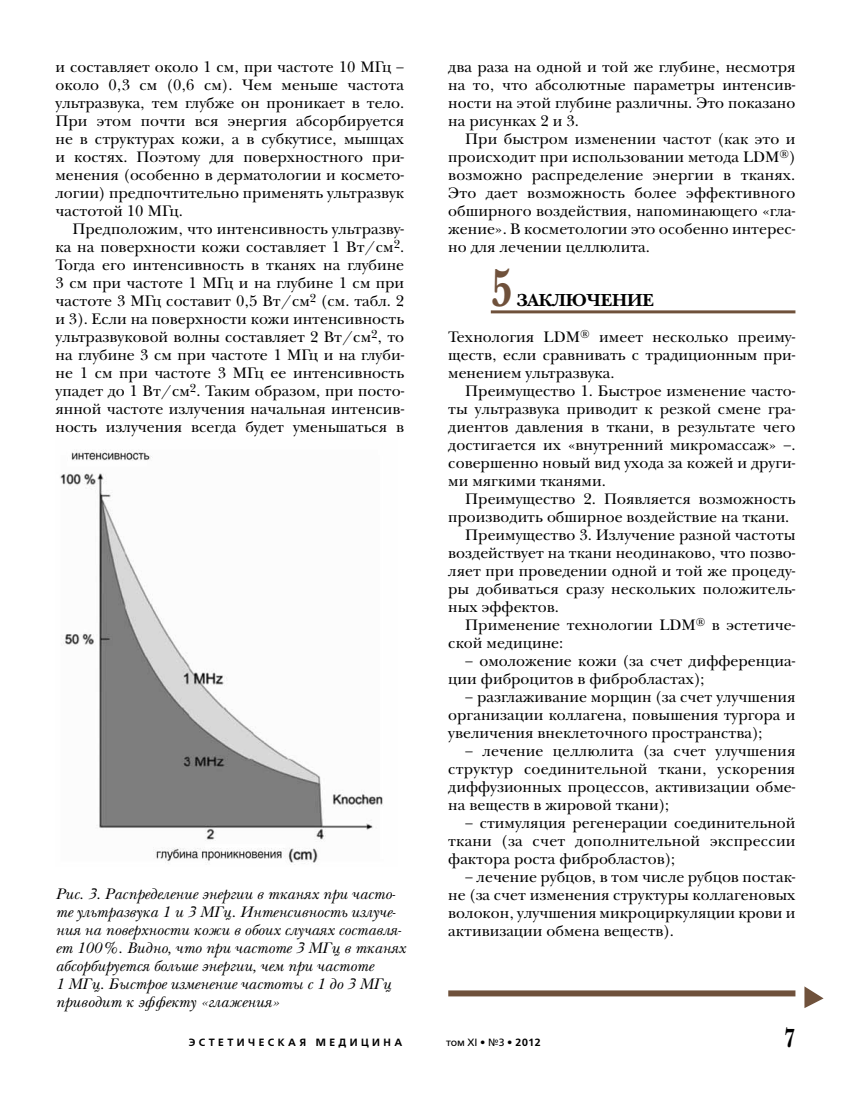
<style>
.page{position:relative;width:851px;height:1106px;background:#fff}
.page>*{position:absolute;margin:0;border:0;box-sizing:border-box;transform-origin:0 0}
.t1{font:700 54px "New Baskerville C";color:#6f513b;scale:.75 1}
.t2{font:700 27px "New Baskerville C";color:#000;scale:.75 1}
.t3{font:700 18px "New Baskerville C";letter-spacing:-.04em;color:#000}
.t4{font:15.75px/18px "New Baskerville C";color:#000;text-align:justify}
.t5{font:italic 15.75px/18px "New Baskerville C";color:#000}
.t6{font:10.5px "Free Set Demi Bold C";letter-spacing:.33em;color:#000}
.t7{font:10.5px "Free Set C";color:#000}
.s1{font-family:"Free Set Demi Bold C"}
</style>
<div class="page">
<svg style="left:804px;top:986px;width:19px;height:22px"></svg>
<hr style="left:490px;top:310px;width:305px;height:3px;background:#6f513b">
<div style="left:448px;top:990px;width:347px;height:6px;background:#6f513b"></div>
<img style="left:60px;top:450px;width:323px;height:413px">
<p class="t4" style="left:55px;top:58px;width:350px">и составляет около 1 см, при частоте 10 МГц – около 0,3 см (0,6 см). Чем меньше частота ультразвука, тем глубже он проникает в тело.<br>При этом почти вся энергия абсорбируется не в структурах кожи, а в субкутисе, мышцах и костях. Поэтому для поверхностного при&shy;менения (особенно в дерматологии и космето&shy;логии) предпочтительно применять ультразвук частотой 10 МГц.</p>
<p class="t4" style="left:55px;top:220px;width:350px;text-indent:17px">Предположим, что интенсивность ультразву&shy;ка на поверхности кожи составляет 1 Вт/см<sup>2</sup>.<br>Тогда его интенсивность в тканях на глубине 3 см при частоте 1 МГц и на глубине 1 см при частоте 3 МГц составит 0,5 Вт/см<sup>2</sup> (см. табл. 2 и 3). Если на поверхности кожи интенсивность ультразвуковой волны составляет 2 Вт/см<sup>2</sup>, то на глубине 3 см при частоте 1 МГц и на глуби&shy;не 1 см при частоте 3 МГц ее интенсивность упадет до 1 Вт/см<sup>2</sup>. Таким образом, при посто&shy;янной частоте излучения начальная интенсив&shy;ность излучения всегда будет уменьшаться в</p>
<p class="t5" style="left:55px;top:884px;width:351px">Рис. 3. Распределение энергии в тканях при часто&shy;те ультразвука 1 и 3 МГц. Интенсивность излуче&shy;ния на поверхности кожи в обоих случаях составля&shy;ет 100%. Видно, что при частоте 3 МГц в тканях абсорбируется больше энергии, чем при частоте<br>1 МГц. Быстрое изменение частоты с 1 до 3 МГц приводит к эффекту «глажения»</p>
<p class="t4" style="left:448px;top:58px;width:348px">два раза на одной и той же глубине, несмотря на то, что абсолютные параметры интенсив&shy;ности на этой глубине различны. Это показано на рисунках 2 и 3.</p>
<p class="t4" style="left:448px;top:130px;width:348px;text-indent:17px">При быстром изменении частот (как это и происходит при использовании метода LDM<sup>®</sup>) возможно распределение энергии в тканях.<br>Это дает возможность более эффективного обширного воздействия, напоминающего «гла&shy;жение». В косметологии это особенно интерес&shy;но для лечении целлюлита.</p>
<h1 class="t1" style="left:490px;top:257px;width:30px">5</h1>
<p class="t3" style="left:516px;top:290px;width:139px">ЗАКЛЮЧЕНИЕ</p>
<p class="t4" style="left:448px;top:328px;width:348px">Технология LDM<sup>®</sup> имеет несколько преиму&shy;ществ, если сравнивать с традиционным при&shy;менением ультразвука.</p>
<p class="t4" style="left:448px;top:382px;width:348px;text-indent:17px">Преимущество 1. Быстрое изменение часто&shy;ты ультразвука приводит к резкой смене гра&shy;диентов давления в ткани, в результате чего достигается их «внутренний микромассаж» –. совершенно новый вид ухода за кожей и други&shy;ми мягкими тканями.</p>
<p class="t4" style="left:465px;top:490px;width:331px">Преимущество 2. Появляется возможность</p>
<p class="t4" style="left:448px;top:508px;width:342px">производить обширное воздействие на ткани.</p>
<p class="t4" style="left:465px;top:526px;width:331px">Преимущество 3. Излучение разной частоты</p>
<p class="t4" style="left:448px;top:544px;width:348px">воздействует на ткани неодинаково, что позво-</p>
<p class="t4" style="left:448px;top:562px;width:348px">ляет при проведении одной и той же процеду-</p>
<p class="t4" style="left:448px;top:580px;width:348px">ры добиваться сразу нескольких положитель-</p>
<p class="t4" style="left:448px;top:598px;width:112px">ных эффектов.</p>
<p class="t4" style="left:465px;top:616px;width:331px">Применение технологии LDM<sup>®</sup> в эстетиче-</p>
<p class="t4" style="left:448px;top:634px;width:116px">ской медицине:</p>
<p class="t4" style="left:448px;top:652px;width:348px;text-indent:17px">– омоложение кожи (за счет дифференциа&shy;ции фиброцитов в фибробластах);</p>
<p class="t4" style="left:448px;top:688px;width:348px;text-indent:17px">– разглаживание морщин (за счет улучшения организации коллагена, повышения тургора и увеличения внеклеточного пространства);</p>
<p class="t4" style="left:448px;top:742px;width:348px;text-indent:17px">– лечение целлюлита (за счет улучшения структур соединительной ткани, ускорения диффузионных процессов, активизации обме&shy;на веществ в жировой ткани);</p>
<p class="t4" style="left:448px;top:814px;width:349px;text-indent:17px">– стимуляция регенерации соединительной ткани (за счет дополнительной экспрессии фактора роста фибробластов);</p>
<p class="t4" style="left:448px;top:868px;width:348px;text-indent:17px">– лечение рубцов, в том числе рубцов постак&shy;не (за счет изменения структуры коллагеновых волокон, улучшения микроциркуляции крови и активизации обмена веществ).</p>
<p class="t6" style="left:189px;top:1036px;width:215px">ЭСТЕТИЧЕСКАЯ МЕДИЦИНА</p>
<p class="t7" style="left:446px;top:1037px;width:96px">том XI • №3 • <span class="s1">2012</span></p>
<h2 class="t2" style="left:784px;top:1023px;width:16px">7</h2>
</div>
